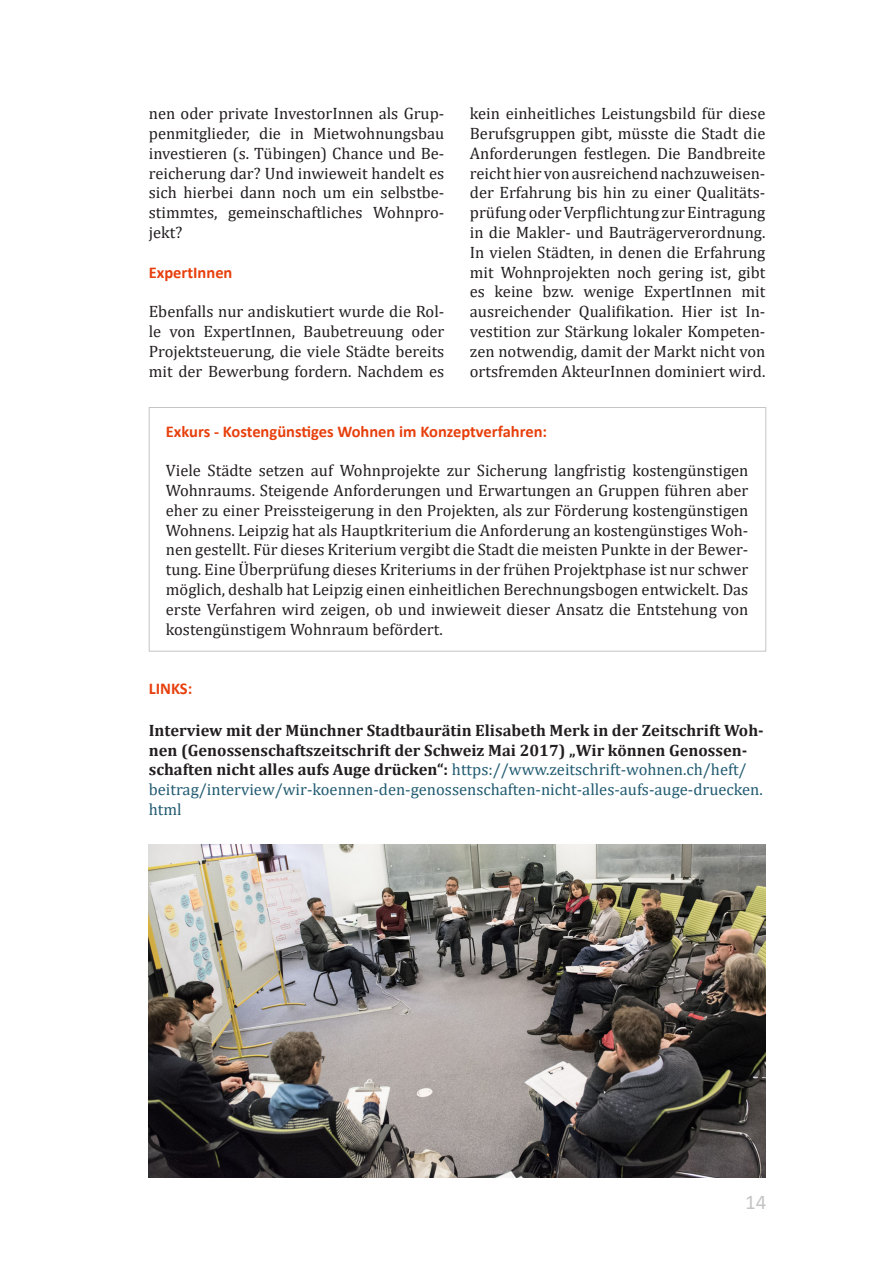
<style>
.page{position:relative;width:893px;height:1263px;background:#fff}
.page>*{position:absolute;margin:0;border:0;box-sizing:border-box;transform-origin:0 0}
.t1{font:21px "Calibri";color:#c5c5c5}
.t2{font:16.5px/19.8px "Cambria";color:#231f20;text-align:justify}
.t3{font:700 16.5px/19.8px "Cambria";color:#231f20}
.t4{font:700 16.5px "Calibri";color:#e73f0c}
.s1{font-weight:400;color:#215b71}
</style>
<div class="page">
<div style="left:149px;top:407px;width:617px;height:244px;border:1px solid #c5c5c5"></div>
<img style="left:149px;top:845px;width:616px;height:333px">
<p class="t2" style="left:149px;top:104px;width:297px">nen oder private InvestorInnen als Grup&shy;penmitglieder, die in Mietwohnungsbau investieren (s. Tübingen) Chance und Be&shy;reicherung dar? Und inwieweit handelt es sich hierbei dann noch um ein selbstbe&shy;stimmtes, gemeinschaftliches Wohnpro&shy;jekt?</p>
<p class="t4" style="left:149px;top:260px;width:85px">ExpertInnen</p>
<p class="t2" style="left:149px;top:302px;width:297px">Ebenfalls nur andiskutiert wurde die Rol&shy;le von ExpertInnen, Baubetreuung oder Projektsteuerung, die viele Städte bereits mit der Bewerbung fordern. Nachdem es</p>
<p class="t2" style="left:470px;top:104px;width:297px">kein einheitliches Leistungsbild für diese Berufsgruppen gibt, müsste die Stadt die Anforderungen festlegen. Die Bandbreite reicht hier von ausreichend nachzuweisen&shy;der Erfahrung bis hin zu einer Qualitäts&shy;prüfung oder Verpflichtung zur Eintragung in die Makler- und Bauträgerverordnung.<br>In vielen Städten, in denen die Erfahrung mit Wohnprojekten noch gering ist, gibt es keine bzw. wenige ExpertInnen mit ausreichender Qualifikation. Hier ist In&shy;vestition zur Stärkung lokaler Kompeten&shy;zen notwendig, damit der Markt nicht von ortsfremden AkteurInnen dominiert wird.</p>
<p class="t4" style="left:166px;top:419px;width:383px">Exkurs - Kostengünstiges Wohnen im Konzeptverfahren:</p>
<p class="t2" style="left:166px;top:460px;width:584px">Viele Städte setzen auf Wohnprojekte zur Sicherung langfristig kostengünstigen Wohnraums. Steigende Anforderungen und Erwartungen an Gruppen führen aber eher zu einer Preissteigerung in den Projekten, als zur Förderung kostengünstigen Wohnens. Leipzig hat als Hauptkriterium die Anforderung an kostengünstiges Woh&shy;nen gestellt. Für dieses Kriterium vergibt die Stadt die meisten Punkte in der Bewer&shy;tung. Eine Überprüfung dieses Kriteriums in der frühen Projektphase ist nur schwer möglich, deshalb hat Leipzig einen einheitlichen Berechnungsbogen entwickelt. Das erste Verfahren wird zeigen, ob und inwieweit dieser Ansatz die Entstehung von kostengünstigem Wohnraum befördert.</p>
<p class="t4" style="left:149px;top:677px;width:45px">LINKS:</p>
<p class="t3" style="left:149px;top:720px;width:616px">Interview mit der Münchner Stadtbaurätin Elisabeth Merk in der Zeitschrift Woh‐ nen (Genossenschaftszeitschrift der Schweiz Mai 2017) „Wir können Genossen‐ schaften nicht alles aufs Auge drücken“: <span class="s1">https://www.zeitschrift-wohnen.ch/heft/ beitrag/interview/wir-koennen-den-genossenschaften-nicht-alles-aufs-auge-druecken. html</span></p>
<p class="t1" style="left:745px;top:1188px;width:23px">14</p>
</div>
